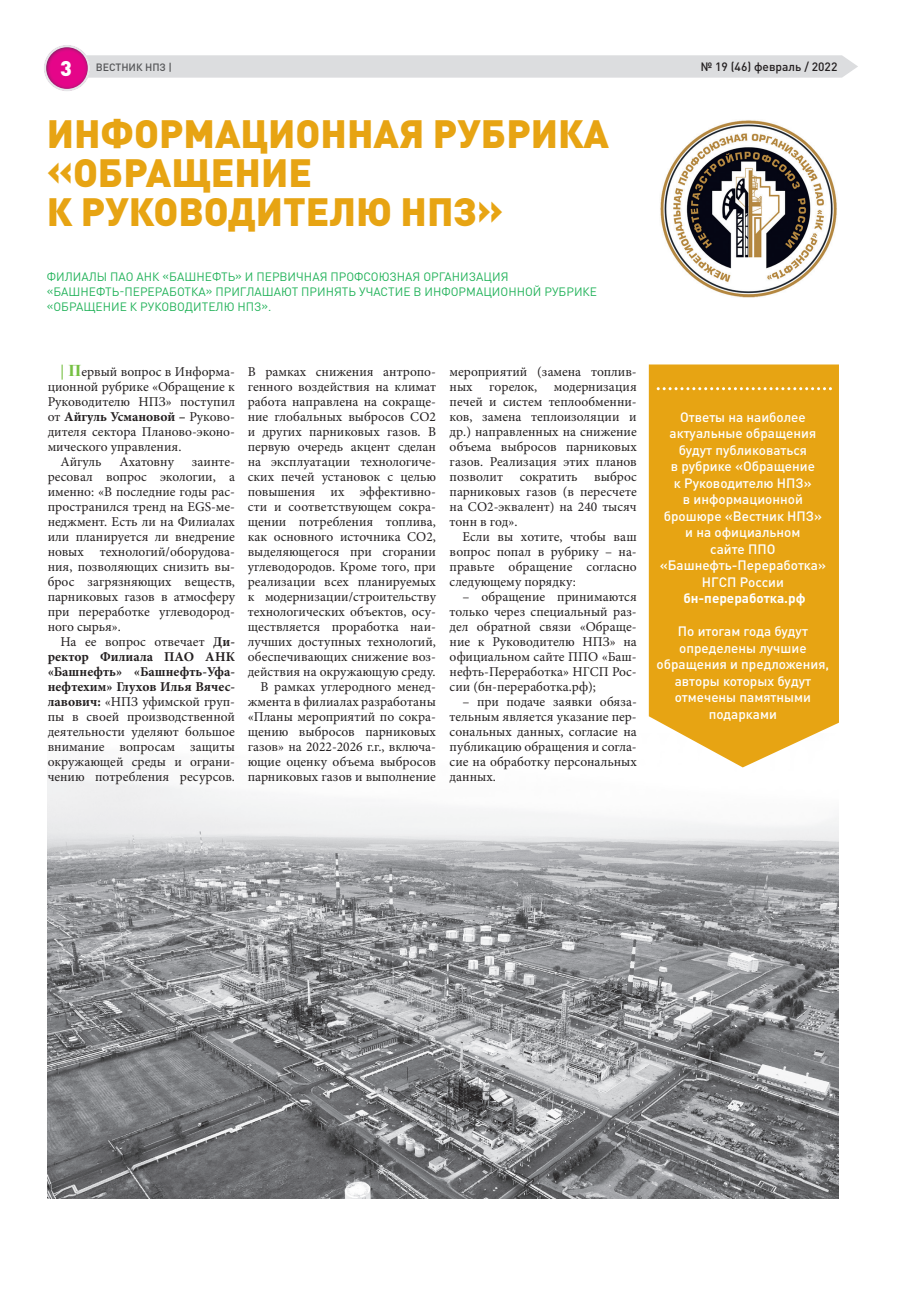
<style>
.page{position:relative;width:906px;height:1289px;background:#fff}
.page>*{position:absolute;margin:0;border:0;box-sizing:border-box;transform-origin:0 0}
.t1{font:900 39px/39px "DIN Pro";color:#e7a413}
.t2{font:13.5px/15px "Minion Pro";color:#231f20;text-align:justify}
.t3{font:500 13.5px/16.5px "DIN Pro";color:#fff;text-align:center}
.t4{font:700 13.5px "Minion Pro";color:#231f20}
.t5{font:700 13.5px "DIN Pro";color:#fff}
.t6{font:12px/15px "DIN Pro";color:#21b259}
.t7{font:500 12px "DIN Pro";color:#231f20}
.t8{font:500 10.5px "DIN Pro";color:#545557}
.s1{font-weight:900;font-size:21px;color:#fff}
.s2{font-family:"Times New Roman";font-weight:700;font-size:16.5px;color:#76c043}
.s3{font-weight:400}
.s4{font-weight:700}
</style>
<div class="page">
<svg style="left:44px;top:45px;width:814px;height:46px"></svg>
<img style="left:48px;top:767px;width:791px;height:431px">
<div style="left:649px;top:364px;width:190px;height:403px;background:#e7a413"></div>
<svg style="left:656px;top:387px;width:176px;height:3px"></svg>
<img style="left:660px;top:120px;width:177px;height:177px">
<p class="t8" style="left:60px;top:60px;width:114px"><span class="s1">3</span> ВЕСТНИК НПЗ |</p>
<p class="t7" style="left:701px;top:58px;width:138px">№ 19 (46) февраль / 2022</p>
<h1 class="t1" style="left:47px;top:113px;width:564px">ИНФОРМАЦИОННАЯ РУБРИКА «ОБРАЩЕНИЕ<br>К РУКОВОДИТЕЛЮ НПЗ»</h1>
<p class="t6" style="left:47px;top:269px;width:552px">ФИЛИАЛЫ ПАО АНК «БАШНЕФТЬ» И ПЕРВИЧНАЯ ПРОФСОЮЗНАЯ ОРГАНИЗАЦИЯ «БАШНЕФТЬ-ПЕРЕРАБОТКА» ПРИГЛАШАЮТ ПРИНЯТЬ УЧАСТИЕ В ИНФОРМАЦИОННОЙ РУБРИКЕ «ОБРАЩЕНИЕ К РУКОВОДИТЕЛЮ НПЗ».</p>
<p class="t2" style="left:60px;top:364px;width:176px"><span class="s2">| П</span>ервый вопрос в Информа-</p>
<p class="t2" style="left:48px;top:379px;width:189px">ционной рубрике «Обращение к</p>
<p class="t2" style="left:48px;top:394px;width:189px">Руководителю НПЗ» поступил</p>
<p class="t4" style="left:48px;top:407px;width:189px"><span class="s3">от</span> Айгуль Усмановой – <span class="s3">Руково-</span></p>
<p class="t2" style="left:48px;top:424px;width:189px">дителя сектора Планово-эконо-</p>
<p class="t2" style="left:48px;top:439px;width:135px">мического управления.</p>
<p class="t2" style="left:60px;top:454px;width:43px">Айгуль</p>
<p class="t2" style="left:119px;top:454px;width:56px">Ахатовну</p>
<p class="t2" style="left:48px;top:454px;width:189px;text-indent:144px">заинте&shy;ресовал вопрос экологии, а именно: «В последние годы рас&shy;пространился тренд на EGS-ме&shy;неджмент. Есть ли на Филиалах или планируется ли внедрение новых технологий/оборудова&shy;ния, позволяющих снизить вы&shy;брос загрязняющих веществ, парниковых газов в атмосферу при переработке углеводород&shy;ного сырья».</p>
<p class="t2" style="left:48px;top:634px;width:189px;text-indent:13px">На ее вопрос отвечает <span class="s4">Ди&shy;ректор Филиала ПАО АНК «Башнефть» «Башнефть-Уфа&shy;нефтехим» Глухов Илья Вячес&shy;лавович:</span> «НПЗ уфимской груп&shy;пы в своей производственной деятельности уделяют большое внимание вопросам защиты окружающей среды и ограни&shy;чению потребления ресурсов.</p>
<p class="t2" style="left:248px;top:364px;width:190px;text-align:right">В рамках снижения антропо&shy;генного воздействия на климат работа направлена на сокраще&shy;ние глобальных выбросов СО2 и других парниковых газов. В первую очередь акцент сделан на эксплуатации технологиче&shy;ских печей установок с целью повышения их эффективно&shy;сти и соответствующем сокра&shy;щении потребления топлива, как основного источника СО2, выделяющегося при сгорании углеводородов. Кроме того, при реализации всех планируемых к модернизации/строительству технологических объектов, осу&shy;ществляется проработка наи&shy;лучших доступных технологий, обеспечивающих снижение воз&shy;действия на окружающую среду.<br>В рамках углеродного менед&shy;жмента в филиалах разработаны «Планы мероприятий по сокра&shy;щению выбросов парниковых газов» на 2022-2026 г.г., включа&shy;ющие оценку объема выбросов парниковых газов и выполнение</p>
<p class="t2" style="left:449px;top:364px;width:189px">мероприятий (замена топлив&shy;ных горелок, модернизация печей и систем теплообменни&shy;ков, замена теплоизоляции и др.) направленных на снижение объема выбросов парниковых газов. Реализация этих планов позволит сократить выброс парниковых газов (в пересчете на СО2-эквалент) на 240 тысяч тонн в год».</p>
<p class="t2" style="left:449px;top:529px;width:189px;text-indent:13px">Если вы хотите, чтобы ваш вопрос попал в рубрику – на&shy;правьте обращение согласно следующему порядку:</p>
<p class="t2" style="left:449px;top:589px;width:189px;text-indent:13px">– обращение принимаются только через специальный раз&shy;дел обратной связи «Обраще&shy;ние к Руководителю НПЗ» на официальном сайте ППО «Баш&shy;нефть-Переработка» НГСП Рос&shy;сии (бн-переработка.рф);</p>
<p class="t2" style="left:449px;top:694px;width:189px;text-indent:13px">– при подаче заявки обяза&shy;тельным является указание пер&shy;сональных данных, согласие на публикацию обращения и согла&shy;сие на обработку персональных данных.</p>
<p class="t3" style="left:660px;top:408px;width:168px">Ответы на наиболее актуальные обращения будут публиковаться<br>в рубрике «Обращение<br>к Руководителю НПЗ»<br>в информационной брошюре «Вестник НПЗ» и на официальном<br>сайте ППО «Башнефть-Переработка»<br>НГСП России</p>
<p class="t5" style="left:683px;top:589px;width:124px">бн-переработка.рф</p>
<p class="t3" style="left:656px;top:622px;width:174px">По итогам года будут определены лучшие обращения и предложения, авторы которых будут отмечены памятными подарками</p>
</div>
